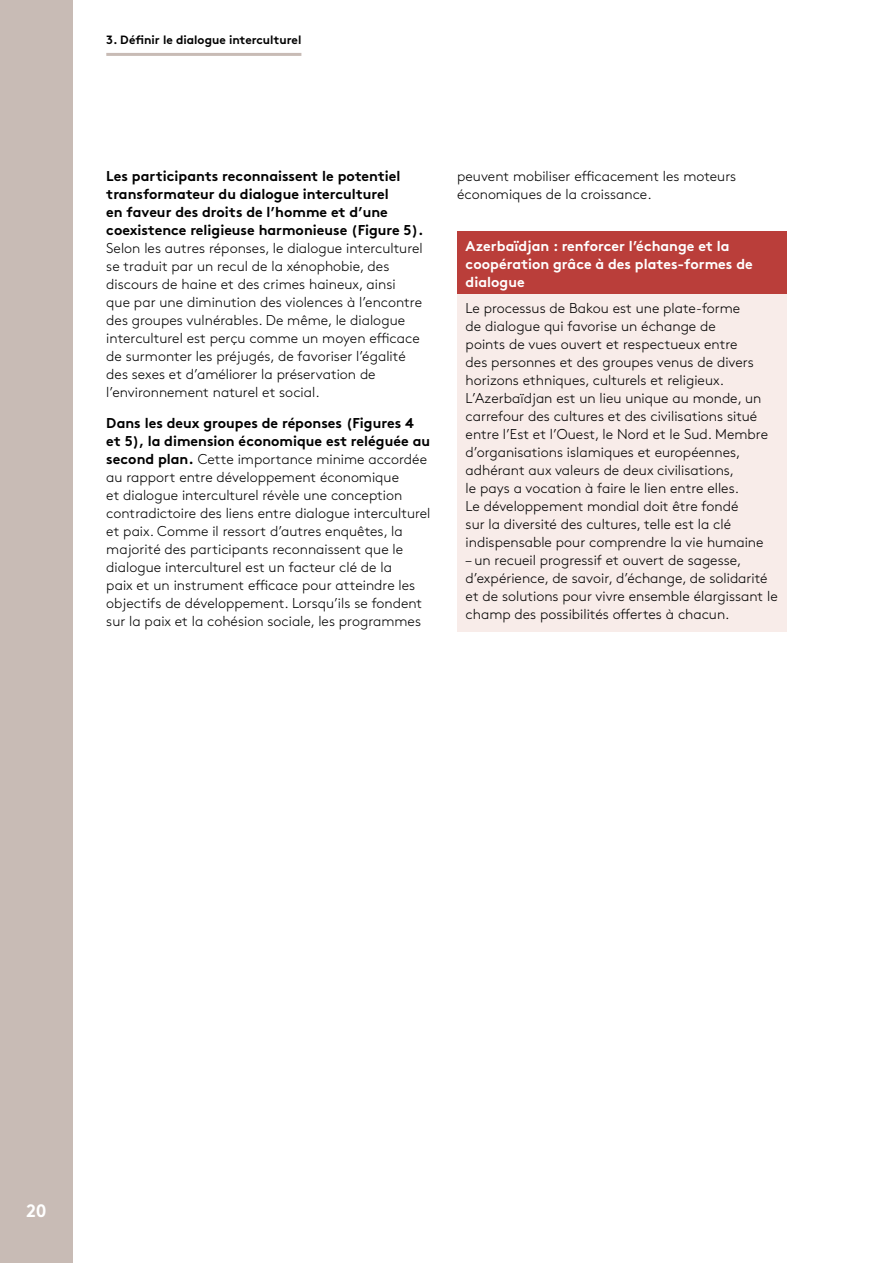
<style>
.page{position:relative;width:893px;height:1263px;background:#fff}
.page>*{position:absolute;margin:0;border:0;box-sizing:border-box;transform-origin:0 0}
.t1{font:700 18px "Brown Std";color:#fff}
.t2{font:300 14.25px/18px "Brown Std";color:#000}
.t3{font:700 14.25px/18px "Brown Std";color:#000}
.t4{font:700 14.25px/18px "Brown Std";color:#fff}
.t5{font:700 12px "Brown Std";color:#000}
.s1{font-weight:700}
</style>
<div class="page">
<hr style="left:106px;top:53px;width:195px;height:3px;background:#c8bbb5">
<div style="left:0;top:0;width:73px;height:1263px;background:#c8bbb5"></div>
<div style="left:457px;top:232px;width:330px;height:67px;background:#ba3e3a"></div>
<div style="left:457px;top:294px;width:330px;height:337px;background:#f8ece9"></div>
<p class="t5" style="left:106px;top:33px;width:36px">3. Définirledialogueinterculture</p>
<p class="t3" style="left:106px;top:167px;width:319px">Les participants reconnaissent le potentiel transformateur du dialogue interculturel<br>en faveur des droits de l’homme et d’une coexistence religieuse harmonieuse (Figure 5).</p>
<p class="t2" style="left:106px;top:239px;width:318px">Selon les autres réponses, le dialogue interculturel se traduit par un recul de la xénophobie, des discours de haine et des crimes haineux, ainsi que par une diminution des violences à l’encontre des groupes vulnérables. De même, le dialogue interculturel est perçu comme un moyen efficace de surmonter les préjugés, de favoriser l’égalité des sexes et d’améliorer la préservation de l’environnement naturel et social.</p>
<p class="t2" style="left:106px;top:414px;width:326px"><span class="s1">Dans les deux groupes de réponses (Figures 4 et 5), la dimension économique est reléguée au second plan.</span> Cette importance minime accordée au rapport entre développement économique<br>et dialogue interculturel révèle une conception contradictoire des liens entre dialogue interculturel et paix. Comme il ressort d’autres enquêtes, la majorité des participants reconnaissent que le dialogue interculturel est un facteur clé de la<br>paix et un instrument efficace pour atteindre les objectifs de développement. Lorsqu’ils se fondent sur la paix et la cohésion sociale, les programmes</p>
<p class="t2" style="left:457px;top:167px;width:281px">peuvent mobiliser efficacement les moteurs économiques de la croissance.</p>
<p class="t4" style="left:466px;top:237px;width:289px">Azerbaïdjan : renforcer l’échange et la coopération grâce à des plates-formes de dialogue</p>
<p class="t2" style="left:466px;top:300px;width:304px">Le processus de Bakou est une plate-forme<br>de dialogue qui favorise un échange de<br>points de vues ouvert et respectueux entre<br>des personnes et des groupes venus de divers horizons ethniques, culturels et religieux.<br>L’Azerbaïdjan est un lieu unique au monde, un carrefour des cultures et des civilisations situé entre l’Est et l’Ouest, le Nord et le Sud. Membre d’organisations islamiques et européennes, adhérant aux valeurs de deux civilisations,<br>le pays a vocation à faire le lien entre elles.<br>Le développement mondial doit être fondé<br>sur la diversité des cultures, telle est la clé indispensable pour comprendre la vie humaine</p>
<p class="t2" style="left:466px;top:552px;width:314px">– un recueil progressif et ouvert de sagesse, d’expérience, de savoir, d’échange, de solidarité et de solutions pour vivre ensemble élargissant le champ des possibilités offertes à chacun.</p>
<p class="t1" style="left:26px;top:1200px;width:22px">20</p>
</div>
